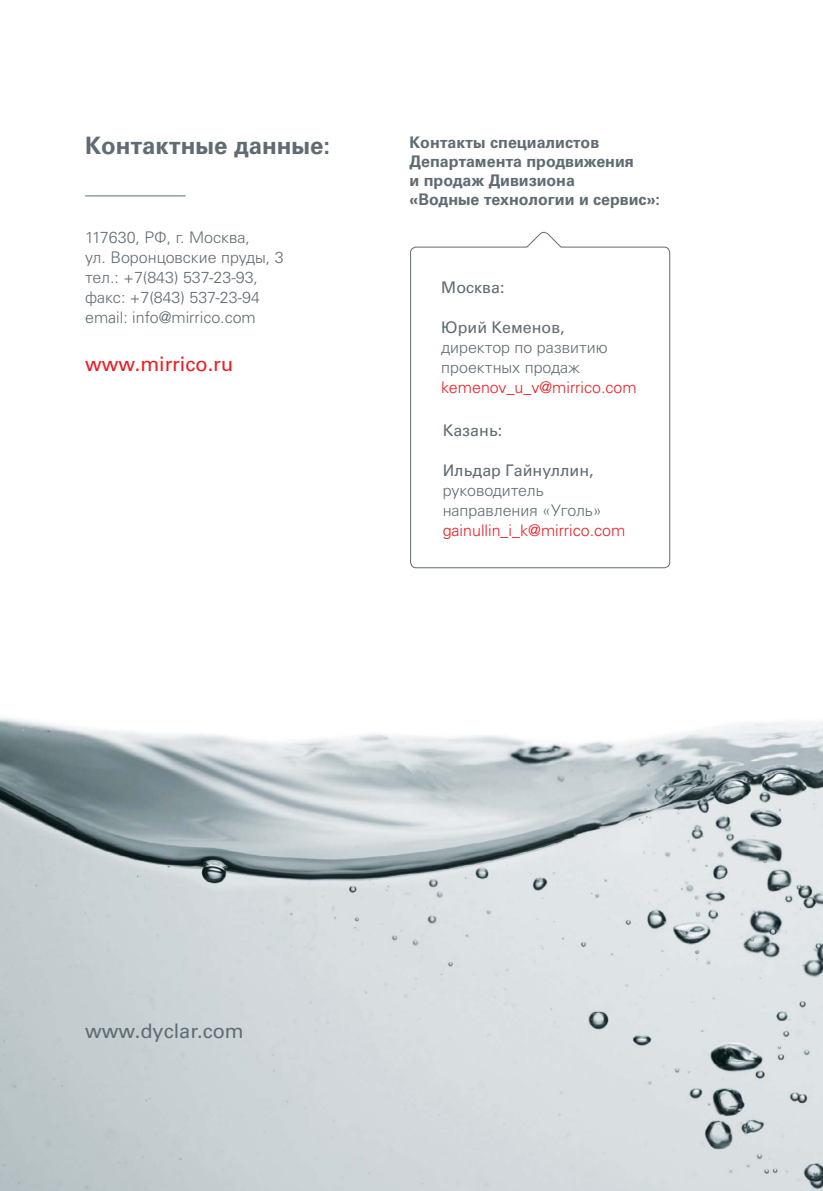
<style>
.page{position:relative;width:823px;height:1191px;background:#fff}
.page>*{position:absolute;margin:0;border:0;box-sizing:border-box;transform-origin:0 0}
.t1{font:700 24px "Univers LTCYR 65";color:#606c73}
.t2{font:20px "Univers LTCYR 55 Roman";color:#ed1d24}
.t3{font:20px "Univers LTCYR 55 Roman";color:#606c73}
.t4{font:300 16px/20px "Univers LTCYR 45";color:#606c73}
.t5{font:700 16px/19.2px "Univers LTCYR 65";color:#606c73}
.t6{font:300 16px "Univers LTCYR 45";color:#ed1d24}
.t7{font:16px "Univers LTCYR 55 Roman";color:#606c73}
</style>
<div class="page">
<img style="left:0;top:540px;width:822px;height:651px">
<svg style="left:409px;top:231px;width:261px;height:338px"></svg>
<hr style="left:85px;top:195px;width:100px;height:1px;background:#606c73">
<h1 class="t1" style="left:85px;top:128px;width:246px">Контактные данные:</h1>
<p class="t4" style="left:85px;top:227px;width:200px">117630, РФ, г. Москва,<br>ул. Воронцовские пруды, 3 тел.: +7(843) 537-23-93, факс: +7(843) 537-23-94 email: info@mirrico.com</p>
<p class="t2" style="left:85px;top:350px;width:149px">www.mirrico.ru</p>
<p class="t5" style="left:409px;top:132px;width:252px">Контакты специалистов<br>Департамента продвижения<br>и продаж Дивизиона<br>«Водные технологии и сервис»:</p>
<p class="t7" style="left:441px;top:277px;width:65px">Москва:</p>
<p class="t7" style="left:441px;top:317px;width:125px">Юрий Кеменов,</p>
<p class="t4" style="left:441px;top:337px;width:168px">директор по развитию проектных продаж</p>
<p class="t6" style="left:441px;top:377px;width:197px">kemenov_u_v@mirrico.com</p>
<p class="t7" style="left:442px;top:419px;width:61px">Казань:</p>
<p class="t7" style="left:442px;top:459px;width:152px">Ильдар Гайнуллин,</p>
<p class="t4" style="left:442px;top:479px;width:160px">руководитель направления «Уголь»</p>
<p class="t6" style="left:442px;top:519px;width:184px">gainullin_i_k@mirrico.com</p>
<p class="t3" style="left:85px;top:1017px;width:160px">www.dyclar.com</p>
</div>
